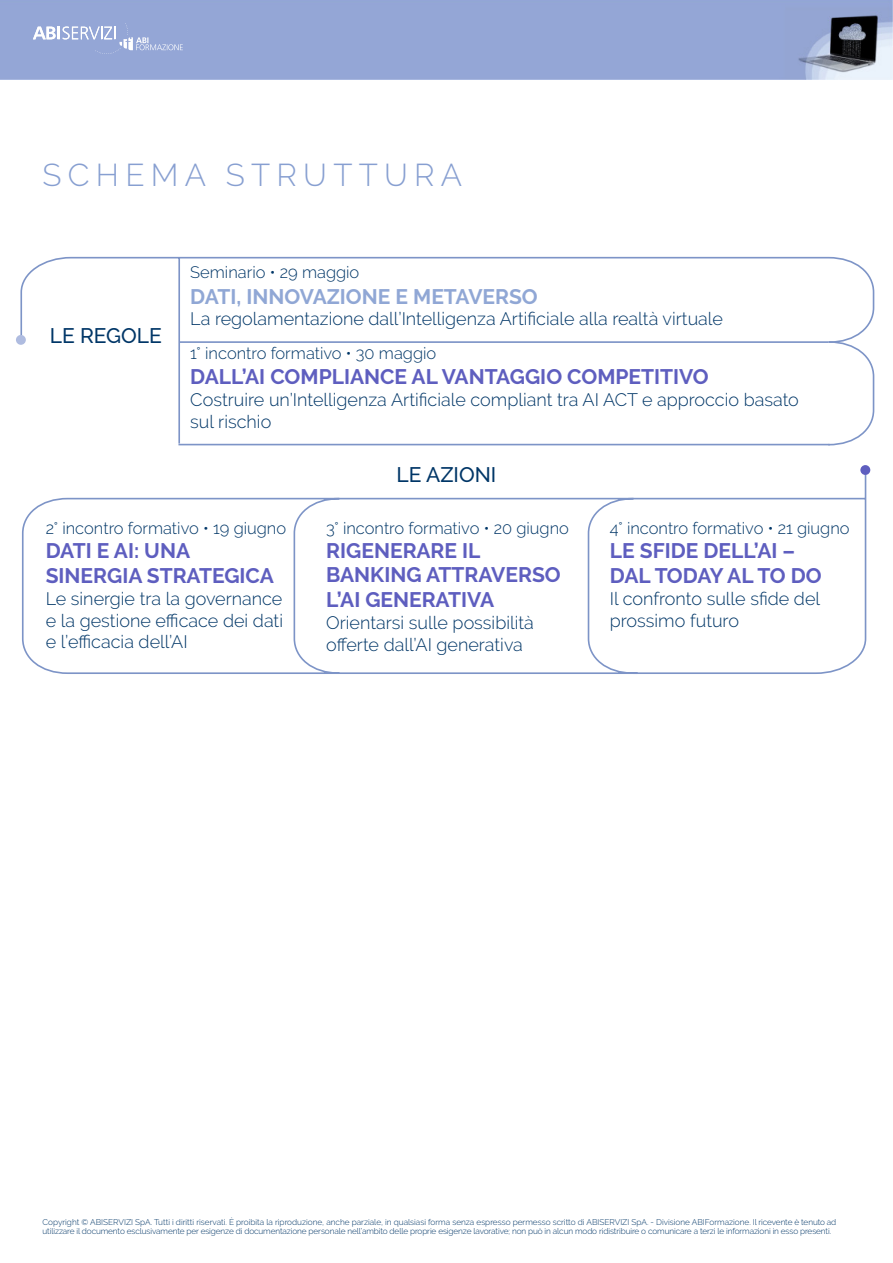
<style>
.page{position:relative;width:893px;height:1263px;background:#fff}
.page>*{position:absolute;margin:0;border:0;box-sizing:border-box;transform-origin:0 0}
.t1{font:300 31.5px "Raleway";letter-spacing:.2em;color:#879fd1}
.t2{font:700 21px/24.6px "Raleway";color:#5e5ebf}
.t3{font:700 21px "Raleway";color:#90a7d5}
.t4{font:500 21px "Raleway";color:#003667}
.t5{font:700 21px "Raleway";letter-spacing:-.025em;color:#5e5ebf}
.t6{font:300 18px/21.6px "Raleway";color:#003667}
.t7{font:300 16.5px "Raleway";color:#003667}
.t8{font:300 8.25px/9px "Raleway";letter-spacing:-.01em;color:#003667}
</style>
<div class="page">
<img style="left:0;top:0;width:893px;height:79px">
<svg style="left:33px;top:23px;width:150px;height:31px;background:#a3b2db"></svg>
<svg style="left:20px;top:256px;width:855px;height:84px"></svg>
<div style="left:16px;top:335px;width:10px;height:10px;background:#afbce0;border-radius:50%"></div>
<svg style="left:21px;top:340px;width:854px;height:334px"></svg>
<div style="left:860px;top:465px;width:10px;height:10px;background:#5e5ebf;border-radius:50%"></div>
<p class="t1" style="left:43px;top:157px;width:421px">SCHEMA STRUTTURA</p>
<p class="t4" style="left:50px;top:324px;width:114px">LE REGOLE</p>
<p class="t7" style="left:190px;top:263px;width:171px">Seminario • 29 maggio</p>
<p class="t3" style="left:190px;top:284px;width:349px">DATI, INNOVAZIONE E METAVERSO</p>
<p class="t6" style="left:190px;top:308px;width:534px">La regolamentazione dall’Intelligenza Artificiale alla realtà virtuale</p>
<p class="t7" style="left:190px;top:344px;width:247px">1° incontro formativo • 30 maggio</p>
<p class="t2" style="left:190px;top:365px;width:520px">DALL’AI COMPLIANCE AL VANTAGGIO COMPETITIVO</p>
<p class="t6" style="left:190px;top:389px;width:610px">Costruire un’Intelligenza Artificiale compliant tra AI ACT e approccio basato</p>
<p class="t6" style="left:190px;top:410px;width:83px">sul rischio</p>
<p class="t4" style="left:397px;top:462px;width:101px">LE AZIONI</p>
<p class="t7" style="left:46px;top:519px;width:242px">2° incontro formativo • 19 giugno</p>
<p class="t2" style="left:46px;top:538px;width:230px;line-height:25.2px">DATI E AI: UNA<br>SINERGIA STRATEGICA</p>
<p class="t6" style="left:46px;top:588px;width:239px;text-align:justify">Le sinergie tra la governance e la gestione efficace dei dati e l’efficacia dell’AI</p>
<p class="t7" style="left:326px;top:519px;width:244px">3° incontro formativo • 20 giugno</p>
<p class="t2" style="left:326px;top:538px;width:236px">RIGENERARE IL<br>BANKING ATTRAVERSO<br>L’AI GENERATIVA</p>
<p class="t6" style="left:326px;top:612px;width:209px">Orientarsi sulle possibilità offerte dall’AI generativa</p>
<p class="t7" style="left:610px;top:519px;width:241px">4° incontro formativo • 21 giugno</p>
<p class="t2" style="left:610px;top:538px;width:187px">LE SFIDE DELL’AI –</p>
<p class="t5" style="left:610px;top:564px;width:213px">DAL TODAY AL TO DO</p>
<p class="t6" style="left:610px;top:588px;width:212px">Il confronto sulle sfide del prossimo futuro</p>
<p class="t8" style="left:43px;top:1217px;width:795px">Copyright © ABISERVIZI SpA. Tutti i diritti riservati. È proibita la riproduzione, anche parziale, in qualsiasi forma senza espresso permesso scritto di ABISERVIZI SpA. - Divisione ABIFormazione. Il ricevente è tenuto ad utilizzare il documento esclusivamente per esigenze di documentazione personale nell’ambito delle proprie esigenze lavorative; non può in alcun modo ridistribuire o comunicare a terzi le informazioni in esso presenti.</p>
</div>
